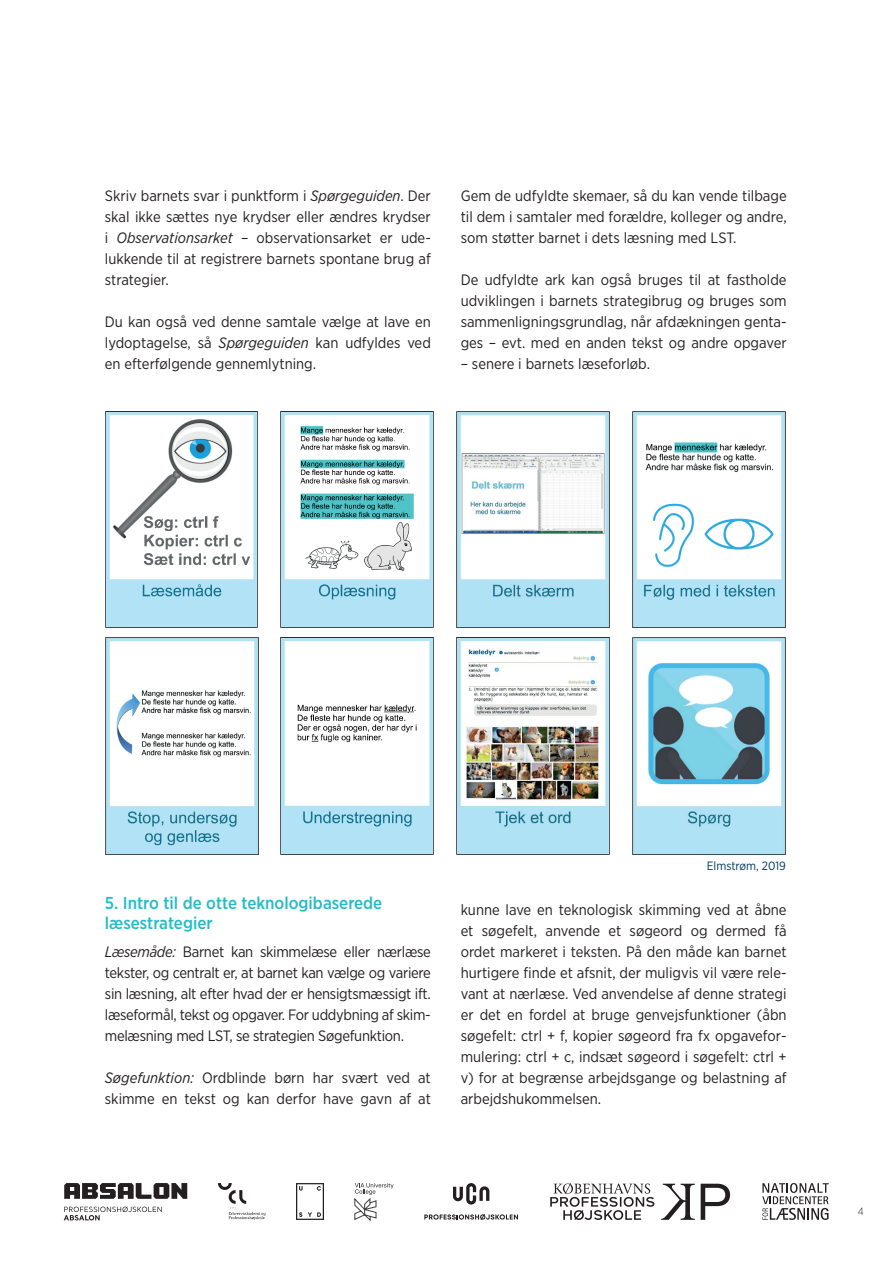
<style>
.page{position:relative;width:893px;height:1263px;background:#fff}
.page>*{position:absolute;margin:0;border:0;box-sizing:border-box;transform-origin:0 0}
.t1{font:500 17.25px/21px "Gotham Narrow";color:#21bdc7}
.t2{font:15px/21px "Gotham Narrow";color:#231f20;text-align:justify}
.t3{font:12px "Gotham Narrow";color:#00395e}
.t4{font:300 10.5px "Gotham Narrow";color:#231f20}
.s1{font-style:italic}
</style>
<div class="page">
<svg style="left:424px;top:1214px;width:94px;height:6px"></svg>
<svg style="left:453px;top:1183px;width:36px;height:21px"></svg>
<svg style="left:218px;top:1183px;width:47px;height:37px"></svg>
<svg style="left:296px;top:1183px;width:28px;height:37px"></svg>
<svg style="left:550px;top:1183px;width:180px;height:37px"></svg>
<svg style="left:64px;top:1206px;width:98px;height:14px"></svg>
<svg style="left:64px;top:1183px;width:123px;height:16px"></svg>
<svg style="left:355px;top:1183px;width:39px;height:38px"></svg>
<svg style="left:762px;top:1183px;width:67px;height:37px"></svg>
<img style="left:105px;top:411px;width:153px;height:217px">
<img style="left:281px;top:411px;width:153px;height:217px">
<img style="left:281px;top:638px;width:153px;height:216px">
<img style="left:457px;top:638px;width:152px;height:216px">
<img style="left:457px;top:411px;width:153px;height:217px">
<img style="left:633px;top:411px;width:153px;height:217px">
<img style="left:105px;top:638px;width:153px;height:216px">
<img style="left:633px;top:638px;width:153px;height:216px">
<p class="t2" style="left:105px;top:185px;width:328px">Skriv barnets svar i punktform i <span class="s1">Spørgeguiden</span>. Der skal ikke sættes nye krydser eller ændres krydser i <span class="s1">Observationsarket</span> – observationsarket er ude&shy;lukkende til at registrere barnets spontane brug af strategier.</p>
<p class="t2" style="left:105px;top:311px;width:327px">Du kan også ved denne samtale vælge at lave en lydoptagelse, så <span class="s1">Spørgeguiden</span> kan udfyldes ved en efterfølgende gennemlytning.</p>
<p class="t2" style="left:461px;top:185px;width:327px">Gem de udfyldte skemaer, så du kan vende tilbage til dem i samtaler med forældre, kolleger og andre, som støtter barnet i dets læsning med LST.</p>
<p class="t2" style="left:461px;top:269px;width:327px">De udfyldte ark kan også bruges til at fastholde udviklingen i barnets strategibrug og bruges som sammenligningsgrundlag, når afdækningen genta&shy;ges – evt. med en anden tekst og andre opgaver</p>
<p class="t2" style="left:461px;top:353px;width:191px">– senere i barnets læseforløb.</p>
<p class="t1" style="left:105px;top:892px;width:279px">5. Intro til de otte teknologibaserede læsestrategier</p>
<p class="t2" style="left:105px;top:941px;width:328px"><span class="s1">Læsemåde:</span> Barnet kan skimmelæse eller nærlæse tekster, og centralt er, at barnet kan vælge og variere sin læsning, alt efter hvad der er hensigtsmæssigt ift. læseformål, tekst og opgaver. For uddybning af skim&shy;melæsning med LST, se strategien Søgefunktion.</p>
<p class="t2" style="left:105px;top:1067px;width:328px"><span class="s1">Søgefunktion:</span> Ordblinde børn har svært ved at skimme en tekst og kan derfor have gavn af at</p>
<p class="t3" style="left:707px;top:858px;width:81px">Elmstrøm, 2019</p>
<p class="t2" style="left:461px;top:899px;width:328px">kunne lave en teknologisk skimming ved at åbne et søgefelt, anvende et søgeord og dermed få ordet markeret i teksten. På den måde kan barnet hurtigere finde et afsnit, der muligvis vil være rele&shy;vant at nærlæse. Ved anvendelse af denne strategi er det en fordel at bruge genvejsfunktioner (åbn søgefelt: ctrl + f, kopier søgeord fra fx opgavefor&shy;mulering: ctrl + c, indsæt søgeord i søgefelt: ctrl + v) for at begrænse arbejdsgange og belastning af arbejdshukommelsen.</p>
<p class="t4" style="left:858px;top:1204px;width:7px">4</p>
</div>
